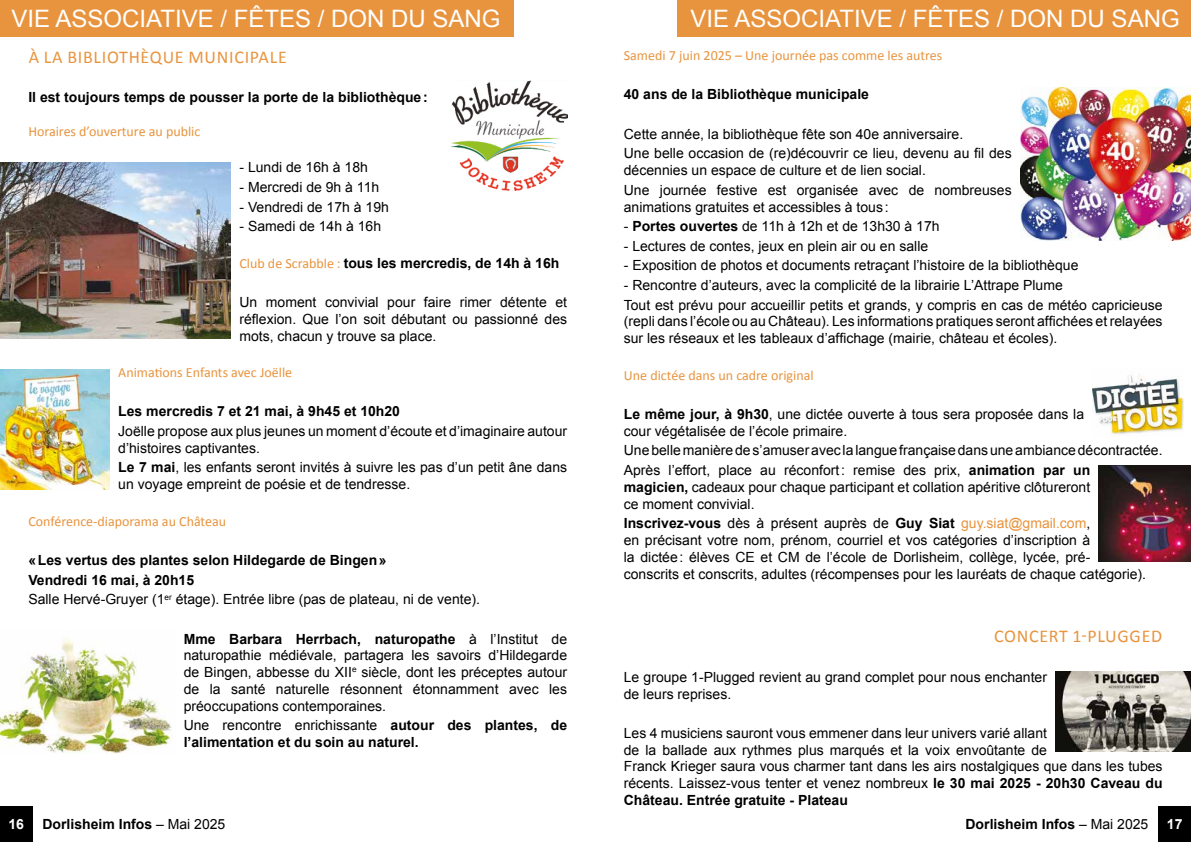
<style>
.page{position:relative;width:1191px;height:842px;background:#fff}
.page>*{position:absolute;margin:0;border:0;box-sizing:border-box;transform-origin:0 0}
.t1{font:24px "Arial";color:#fff}
.t2{font:18px "Calibri";letter-spacing:.04em;color:#e8943e}
.t3{font:14px/16.8px "Arial";color:#000}
.t4{font:700 14px/19.7px "Arial";color:#000}
.t5{font:14px "Calibri";color:#e8943e}
.t6{font:700 14px "Arial";color:#fff}
.s1{font-weight:700}
.s2{color:#e8943e}
.s3{font-family:"Calibri";font-weight:400;color:#e8943e}
.s4{font-weight:400}
</style>
<div class="page">
<div style="left:0;top:806px;width:33px;height:36px;background:#000"></div>
<div style="left:1158px;top:806px;width:33px;height:36px;background:#000"></div>
<div style="left:0;top:0;width:513px;height:37px;background:#e8943e"></div>
<img style="left:451px;top:81px;width:116px;height:110px">
<img style="left:0;top:163px;width:231px;height:176px">
<img style="left:0;top:638px;width:172px;height:116px">
<div style="left:677px;top:0;width:514px;height:37px;background:#e8943e"></div>
<img style="left:0;top:369px;width:110px;height:120px">
<img style="left:1020px;top:88px;width:171px;height:153px">
<img style="left:1092px;top:375px;width:92px;height:60px">
<img style="left:1098px;top:466px;width:93px;height:96px">
<img style="left:1055px;top:671px;width:136px;height:81px">
<h1 class="t1" style="left:11px;top:3px;width:491px">VIE ASSOCIATIVE / FÊTES / DON DU SANG</h1>
<h1 class="t1" style="left:690px;top:3px;width:491px">VIE ASSOCIATIVE / FÊTES / DON DU SANG</h1>
<p class="t5" style="left:624px;top:46px;width:320px">Samedi 7 juin 2025 – Une journée pas comme les autres</p>
<p class="t4" style="left:624px;top:85px;width:247px">40 ans de la Bibliothèque municipale</p>
<p class="t3" style="left:624px;top:124px;width:389px;line-height:19.6px">Cette année, la bibliothèque fête son 40e anniversaire.<br>Une belle occasion de (re)découvrir ce lieu, devenu au fil des</p>
<p class="t3" style="left:624px;top:160px;width:389px;line-height:19.6px">décennies un espace de culture et de lien social.<br>Une journée festive est organisée avec de nombreuses</p>
<p class="t3" style="left:624px;top:198px;width:266px">animations gratuites et accessibles à tous :</p>
<p class="t3" style="left:624px;top:218px;width:317px">- <span class="s1">Portes ouvertes</span> de 11h à 12h et de 13h30 à 17h</p>
<p class="t3" style="left:624px;top:238px;width:306px">- Lectures de contes, jeux en plein air ou en salle</p>
<p class="t3" style="left:624px;top:257px;width:456px">- Exposition de photos et documents retraçant l’histoire de la bibliothèque</p>
<p class="t3" style="left:624px;top:275px;width:540px;line-height:19.6px">- Rencontre d’auteurs, avec la complicité de la librairie L’Attrape Plume<br>Tout est prévu pour accueillir petits et grands, y compris en cas de météo capricieuse</p>
<p class="t3" style="left:624px;top:313px;width:540px">(repli dans l’école ou au Château). Les informations pratiques seront affichées et relayées sur les réseaux et les tableaux d’affichage (mairie, château et écoles).</p>
<p class="t5" style="left:624px;top:365px;width:191px">Une dictée dans un cadre original</p>
<p class="t3" style="left:624px;top:406px;width:462px"><span class="s1">Le même jour, à 9h30</span>, une dictée ouverte à tous sera proposée dans la cour végétalisée de l’école primaire.</p>
<p class="t3" style="left:624px;top:441px;width:540px;line-height:19.6px">Une belle manière de s’amuser avec la langue française dans une ambiance décontractée.<br>Après l’effort, place au réconfort: remise des prix, <span class="s1">animation par un</span></p>
<p class="t3" style="left:624px;top:479px;width:468px"><span class="s1">magicien,</span> cadeaux pour chaque participant et collation apéritive clôtureront ce moment convivial.</p>
<p class="t3" style="left:624px;top:515px;width:524px"><span class="s1">Inscrivez-vous</span> dès à présent auprès de <span class="s1">Guy Siat</span> <span class="s2">guy.siat@gmail.com</span>,<br>en précisant votre nom, prénom, courriel et vos catégories d’inscription à<br>la dictée: élèves CE et CM de l’école de Dorlisheim, collège, lycée, pré&shy;conscrits et conscrits, adultes (récompenses pour les lauréats de chaque catégorie).</p>
<p class="t2" style="left:29px;top:45px;width:260px">À LA BIBLIOTHÈQUE MUNICIPALE</p>
<p class="t4" style="left:28px;top:88px;width:401px">Il est toujours temps de pousser la porte de la bibliothèque:</p>
<p class="t5" style="left:28px;top:122px;width:174px">Horaires d’ouverture au public</p>
<p class="t3" style="left:239px;top:159px;width:130px">- Lundi de 16h à 18h</p>
<p class="t3" style="left:239px;top:179px;width:141px">- Mercredi de 9h à 11h</p>
<p class="t3" style="left:239px;top:198px;width:151px">- Vendredi de 17h à 19h</p>
<p class="t3" style="left:239px;top:218px;width:143px">- Samedi de 14h à 16h</p>
<p class="t4" style="left:239px;top:253px;width:321px"><span class="s3">Club de Scrabble :</span> tous les mercredis, de 14h à 16h</p>
<p class="t3" style="left:239px;top:294px;width:329px;text-align:justify">Un moment convivial pour faire rimer détente et réflexion. Que l’on soit débutant ou passionné des mots, chacun y trouve sa place.</p>
<p class="t5" style="left:118px;top:363px;width:175px">Animations Enfants avec Joëlle</p>
<p class="t4" style="left:118px;top:402px;width:283px">Les mercredis 7 et 21 mai, à 9h45 et 10h20</p>
<p class="t3" style="left:118px;top:423px;width:450px">Joëlle propose aux plus jeunes un moment d’écoute et d’imaginaire autour d’histoires captivantes.</p>
<p class="t3" style="left:118px;top:459px;width:450px"><span class="s1">Le 7 mai</span>, les enfants seront invités à suivre les pas d’un petit âne dans un voyage empreint de poésie et de tendresse.</p>
<p class="t5" style="left:28px;top:511px;width:199px">Conférence-diaporama au Château</p>
<p class="t4" style="left:28px;top:551px;width:453px">«Les vertus des plantes selon Hildegarde de Bingen»<br>Vendredi 16 mai, à 20h15<br><span class="s4">Salle Hervé-Gruyer (1</span><sup>er</sup> <span class="s4">étage). Entrée libre (pas de plateau, ni de vente).</span></p>
<p class="t3" style="left:184px;top:630px;width:385px;text-align:justify"><span class="s1">Mme Barbara Herrbach, naturopathe</span> à l’Institut de naturopathie médiévale, partagera les savoirs d’Hildegarde de Bingen, abbesse du XII<sup>e</sup> siècle, dont les préceptes autour de la santé naturelle résonnent étonnamment avec les préoccupations contemporaines.</p>
<p class="t4" style="left:184px;top:717px;width:385px;line-height:16.8px"><span class="s4">Une rencontre enrichissante</span> autour des plantes, de l’alimentation et du soin au naturel.</p>
<p class="t2" style="left:994px;top:624px;width:170px">CONCERT 1-PLUGGED</p>
<p class="t3" style="left:624px;top:669px;width:425px">Le groupe 1-Plugged revient au grand complet pour nous enchanter de leurs reprises.</p>
<p class="t3" style="left:624px;top:725px;width:540px">Les 4 musiciens sauront vous emmener dans leur univers varié allant<br>de la ballade aux rythmes plus marqués et la voix envoûtante de<br>Franck Krieger saura vous charmer tant dans les airs nostalgiques que dans les tubes récents. Laissez-vous tenter et venez nombreux <span class="s1">le 30 mai 2025 - 20h30 Caveau du Château. Entrée gratuite - Plateau</span></p>
<p class="t6" style="left:9px;top:815px;width:17px">16</p>
<p class="t4" style="left:43px;top:815px;width:184px">Dorlisheim Infos <span class="s4">– Mai 2025</span></p>
<p class="t4" style="left:965px;top:815px;width:184px">Dorlisheim Infos <span class="s4">– Mai 2025</span></p>
<p class="t6" style="left:1166px;top:815px;width:17px">17</p>
</div>
